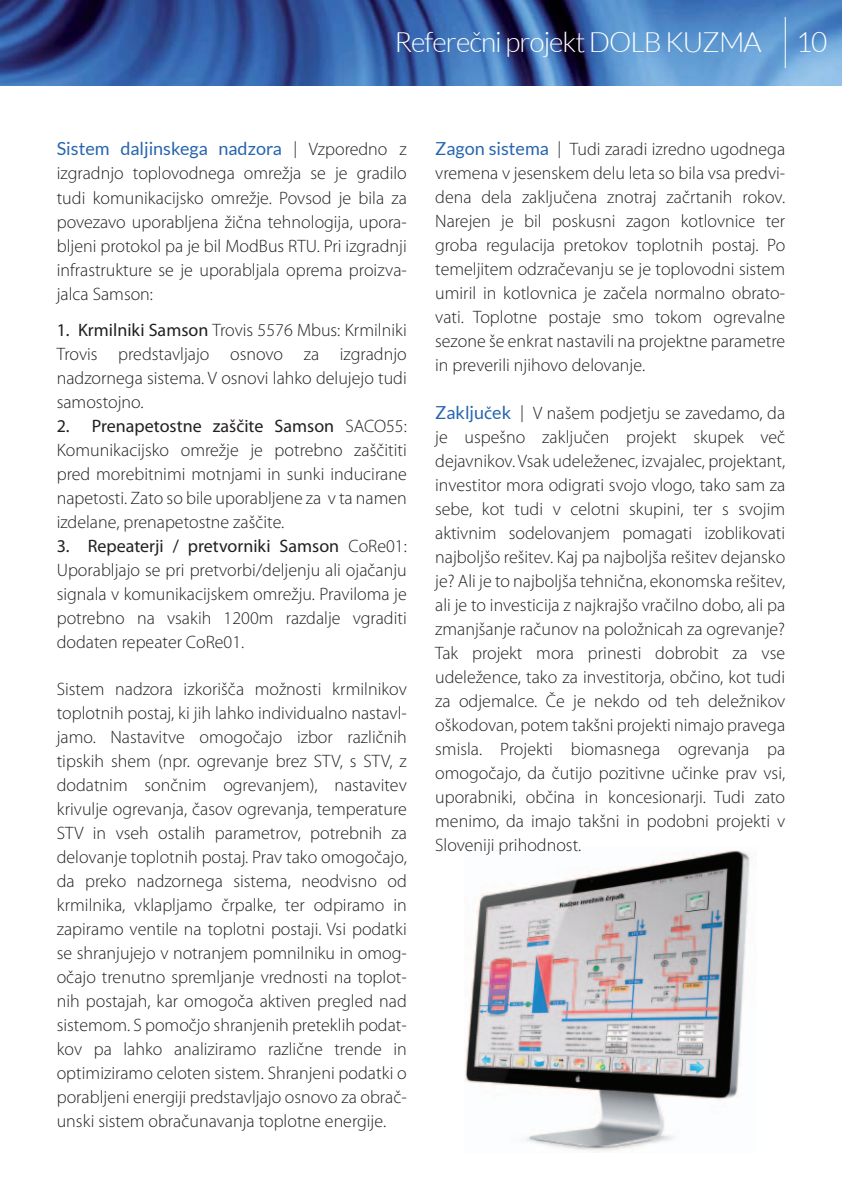
<style>
.page{position:relative;width:842px;height:1191px;background:#fff}
.page>*{position:absolute;margin:0;border:0;box-sizing:border-box;transform-origin:0 0}
.t1{font:300 28px "Lato";letter-spacing:-.035em;color:#fff}
.t2{font:300 18px/24px "Myriad Pro";color:#231f20;text-align:justify}
.t3{font:18px "Lato";color:#2765af}
.s1{color:#6c6d70}
.s2{font-family:"Myriad Pro";font-weight:300;color:#231f20}
.s3{font-weight:400}
.s4{font-family:"Lato";font-weight:400;color:#2765af}
.s5{font-family:"Lato";font-weight:400;color:#6c6d70}
.s6{font-weight:400;color:#2765af}
</style>
<div class="page">
<img style="left:465px;top:850px;width:288px;height:301px">
<img style="left:1px;top:0;width:841px;height:85px">
<img style="left:0;top:0;width:1px;height:85px">
<hr style="left:785px;top:17px;width:1px;height:51px;background:#fff">
<svg style="left:473px;top:32px;width:7px;height:4px"></svg>
<h1 class="t1" style="left:394px;top:27px;width:434px">Referecni projekt DOLB KUZMA 10</h1>
<p class="t3" style="left:57px;top:139px;width:352px">Sistem daljinskega nadzora <span class="s1">|</span> <span class="s2">Vzporedno z</span></p>
<p class="t2" style="left:57px;top:161px;width:352px">izgradnjo toplovodnega omrežja se je gradilo tudi komunikacijsko omrežje. Povsod je bila za povezavo uporabljena žična tehnologija, upora&shy;bljeni protokol pa je bil ModBus RTU. Pri izgradnji infrastrukture se je uporabljala oprema proizva&shy;jalca Samson:</p>
<p class="t2" style="left:57px;top:317px;width:352px"><span class="s3">1. Krmilniki Samson</span> Trovis 5576 Mbus: Krmilniki Trovis predstavljajo osnovo za izgradnjo nadzornega sistema. V osnovi lahko delujejo tudi samostojno.</p>
<p class="t2" style="left:57px;top:413px;width:352px"><span class="s3">2. Prenapetostne zaščite Samson</span> SACO55:<br>Komunikacijsko omrežje je potrebno zaščititi pred morebitnimi motnjami in sunki inducirane napetosti. Zato so bile uporabljene za v ta namen izdelane, prenapetostne zaščite.</p>
<p class="t2" style="left:57px;top:533px;width:352px"><span class="s3">3. Repeaterji / pretvorniki Samson</span> CoRe01:<br>Uporabljajo se pri pretvorbi/deljenju ali ojačanju signala v komunikacijskem omrežju. Praviloma je potrebno na vsakih 1200m razdalje vgraditi dodaten repeater CoRe01.</p>
<p class="t2" style="left:57px;top:676px;width:352px">Sistem nadzora izkorišča možnosti krmilnikov toplotnih postaj, ki jih lahko individualno nastavl&shy;jamo. Nastavitve omogočajo izbor različnih tipskih shem (npr. ogrevanje brez STV, s STV, z dodatnim sončnim ogrevanjem), nastavitev krivulje ogrevanja, časov ogrevanja, temperature STV in vseh ostalih parametrov, potrebnih za delovanje toplotnih postaj. Prav tako omogočajo, da preko nadzornega sistema, neodvisno od krmilnika, vklapljamo črpalke, ter odpiramo in zapiramo ventile na toplotni postaji. Vsi podatki se shranjujejo v notranjem pomnilniku in omog&shy;očajo trenutno spremljanje vrednosti na toplot&shy;nih postajah, kar omogoča aktiven pregled nad sistemom. S pomočjo shranjenih preteklih podat&shy;kov pa lahko analiziramo različne trende in optimiziramo celoten sistem. Shranjeni podatki o porabljeni energiji predstavljajo osnovo za obrač&shy;unski sistem obračunavanja toplotne energije.</p>
<p class="t2" style="left:435px;top:137px;width:352px"><span class="s4">Zagon sistema</span> <span class="s5">|</span> Tudi zaradi izredno ugodnega vremena v jesenskem delu leta so bila vsa predvi&shy;dena dela zaključena znotraj začrtanih rokov.<br>Narejen je bil poskusni zagon kotlovnice ter groba regulacija pretokov toplotnih postaj. Po temeljitem odzračevanju se je toplovodni sistem umiril in kotlovnica je začela normalno obrato&shy;vati. Toplotne postaje smo tokom ogrevalne sezone še enkrat nastavili na projektne parametre in preverili njihovo delovanje.</p>
<p class="t2" style="left:435px;top:401px;width:352px"><span class="s4">Zaklju</span><span class="s6">č</span><span class="s4">ek</span> <span class="s5">|</span> V našem podjetju se zavedamo, da je uspešno zaključen projekt skupek več dejavnikov. Vsak udeleženec, izvajalec, projektant, investitor mora odigrati svojo vlogo, tako sam za sebe, kot tudi v celotni skupini, ter s svojim aktivnim sodelovanjem pomagati izoblikovati najboljšo rešitev. Kaj pa najboljša rešitev dejansko je? Ali je to najboljša tehnična, ekonomska rešitev, ali je to investicija z najkrajšo vračilno dobo, ali pa zmanjšanje računov na položnicah za ogrevanje?<br>Tak projekt mora prinesti dobrobit za vse udeležence, tako za investitorja, občino, kot tudi za odjemalce. Če je nekdo od teh deležnikov oškodovan, potem takšni projekti nimajo pravega smisla. Projekti biomasnega ogrevanja pa omogočajo, da čutijo pozitivne učinke prav vsi, uporabniki, občina in koncesionarji. Tudi zato menimo, da imajo takšni in podobni projekti v Sloveniji prihodnost.</p>
</div>
